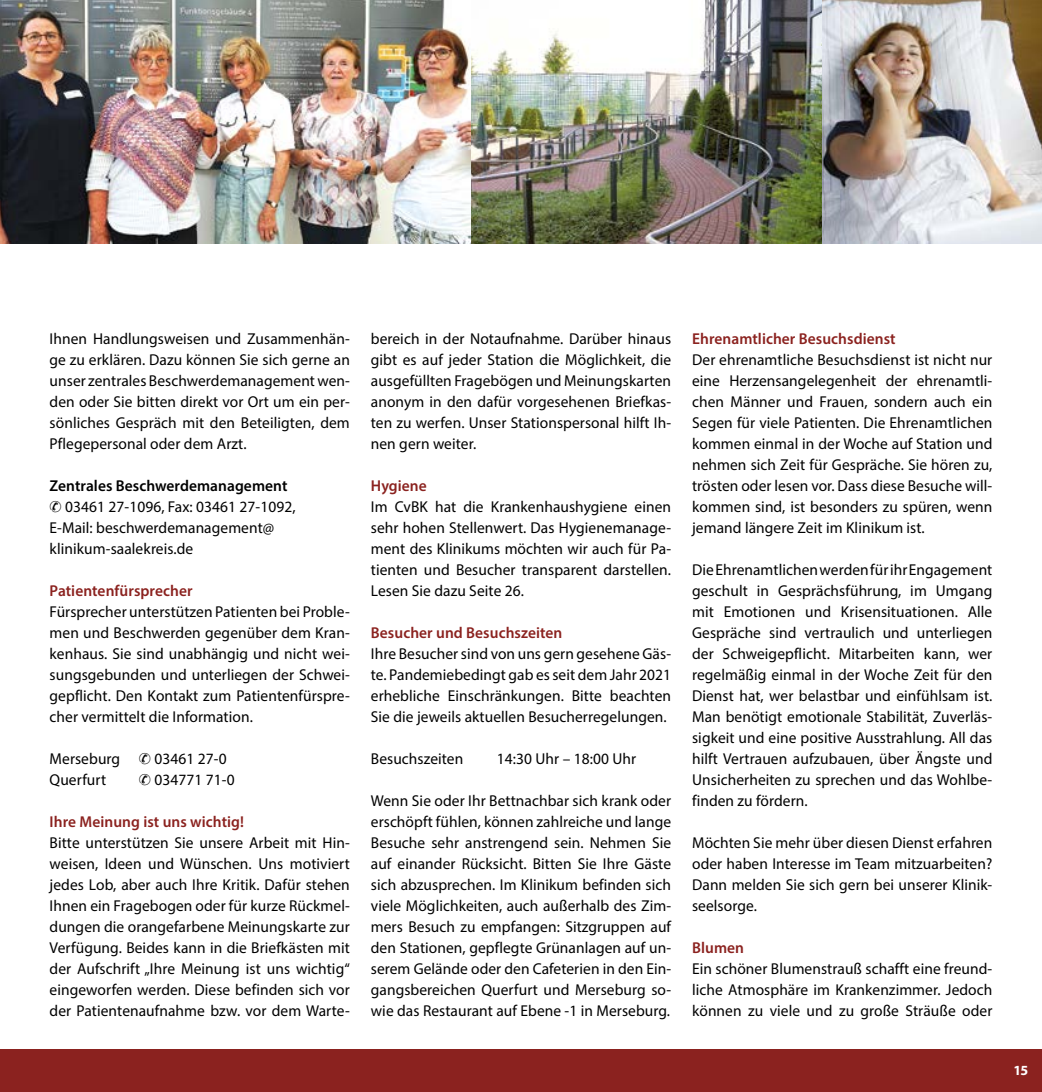
<style>
.page{position:relative;width:1042px;height:1092px;background:#fff}
.page>*{position:absolute;margin:0;border:0;box-sizing:border-box;transform-origin:0 0}
.t1{font:15.75px/21px "Myriad Pro";letter-spacing:.005em;color:#000;text-align:justify}
.t2{font:600 15.75px "Myriad Pro";letter-spacing:.005em;color:#8b221f}
.t3{font:600 15.75px "Myriad Pro";letter-spacing:.005em;color:#000}
.t4{font:700 14px "Myriad Pro";color:#fff}
</style>
<div class="page">
<img style="left:470px;top:0;width:352px;height:243px">
<img style="left:0;top:0;width:470px;height:243px">
<img style="left:822px;top:0;width:220px;height:243px">
<div style="left:0;top:1049px;width:1042px;height:42px;background:#8b221f"></div>
<p class="t1" style="left:50px;top:328px;width:302px">Ihnen Handlungsweisen und Zusammenhän&shy;ge zu erklären. Dazu können Sie sich gerne an unser zentrales Beschwerdemanagement wen&shy;den oder Sie bitten direkt vor Ort um ein per&shy;sönliches Gespräch mit den Beteiligten, dem Pflegepersonal oder dem Arzt.</p>
<p class="t3" style="left:50px;top:475px;width:239px">Zentrales Beschwerdemanagement</p>
<p class="t1" style="left:50px;top:496px;width:247px;text-align:left;text-indent:16px">03461 27-1096, Fax: 03461 27-1092,<br>E-Mail: beschwerdemanagement@ klinikum-saalekreis.de</p>
<p class="t2" style="left:50px;top:580px;width:144px">Patientenfürsprecher</p>
<p class="t1" style="left:50px;top:601px;width:302px">Fürsprecher unterstützen Patienten bei Proble&shy;men und Beschwerden gegenüber dem Kran&shy;kenhaus. Sie sind unabhängig und nicht wei&shy;sungsgebunden und unterliegen der Schwei&shy;gepflicht. Den Kontakt zum Patientenfürspre&shy;cher vermittelt die Information.</p>
<p class="t1" style="left:50px;top:748px;width:72px">Merseburg</p>
<p class="t1" style="left:155px;top:748px;width:74px">03461 27-0</p>
<p class="t1" style="left:50px;top:769px;width:58px">Querfurt</p>
<p class="t1" style="left:155px;top:769px;width:82px">034771 71-0</p>
<p class="t2" style="left:50px;top:811px;width:196px">Ihre Meinung ist uns wichtig!</p>
<p class="t1" style="left:50px;top:832px;width:302px">Bitte unterstützen Sie unsere Arbeit mit Hin&shy;weisen, Ideen und Wünschen. Uns motiviert jedes Lob, aber auch Ihre Kritik. Dafür stehen Ihnen ein Fragebogen oder für kurze Rückmel&shy;dungen die orangefarbene Meinungskarte zur Verfügung. Beides kann in die Briefkästen mit der Aufschrift „Ihre Meinung ist uns wichtig“ eingeworfen werden. Diese befinden sich vor der Patientenaufnahme bzw. vor dem Warte-</p>
<p class="t1" style="left:371px;top:328px;width:302px">bereich in der Notaufnahme. Darüber hinaus gibt es auf jeder Station die Möglichkeit, die ausgefüllten Fragebögen und Meinungskarten anonym in den dafür vorgesehenen Briefkas&shy;ten zu werfen. Unser Stationspersonal hilft Ih&shy;nen gern weiter.</p>
<p class="t2" style="left:371px;top:475px;width:57px">Hygiene</p>
<p class="t1" style="left:371px;top:496px;width:302px">Im CvBK hat die Krankenhaushygiene einen sehr hohen Stellenwert. Das Hygienemanage&shy;ment des Klinikums möchten wir auch für Pa&shy;tienten und Besucher transparent darstellen.<br>Lesen Sie dazu Seite 26.</p>
<p class="t2" style="left:371px;top:622px;width:193px">Besucher und Besuchszeiten</p>
<p class="t1" style="left:371px;top:643px;width:302px">Ihre Besucher sind von uns gern gesehene Gäs&shy;te. Pandemiebedingt gab es seit dem Jahr 2021 erhebliche Einschränkungen. Bitte beachten Sie die jeweils aktuellen Besucherregelungen.</p>
<p class="t1" style="left:371px;top:748px;width:94px">Besuchszeiten</p>
<p class="t1" style="left:497px;top:748px;width:141px">14:30 Uhr – 18:00 Uhr</p>
<p class="t1" style="left:371px;top:790px;width:302px">Wenn Sie oder Ihr Bettnachbar sich krank oder erschöpft fühlen, können zahlreiche und lange Besuche sehr anstrengend sein. Nehmen Sie auf einander Rücksicht. Bitten Sie Ihre Gäste sich abzusprechen. Im Klinikum befinden sich viele Möglichkeiten, auch außerhalb des Zim&shy;mers Besuch zu empfangen: Sitzgruppen auf den Stationen, gepflegte Grünanlagen auf un&shy;serem Gelände oder den Cafeterien in den Ein&shy;gangsbereichen Querfurt und Merseburg so&shy;wie das Restaurant auf Ebene -1 in Merseburg.</p>
<p class="t2" style="left:692px;top:328px;width:205px">Ehrenamtlicher Besuchsdienst</p>
<p class="t1" style="left:692px;top:349px;width:302px">Der ehrenamtliche Besuchsdienst ist nicht nur eine Herzensangelegenheit der ehrenamtli&shy;chen Männer und Frauen, sondern auch ein Segen für viele Patienten. Die Ehrenamtlichen kommen einmal in der Woche auf Station und nehmen sich Zeit für Gespräche. Sie hören zu, trösten oder lesen vor. Dass diese Besuche will&shy;kommen sind, ist besonders zu spüren, wenn jemand längere Zeit im Klinikum ist.</p>
<p class="t1" style="left:692px;top:559px;width:302px">Die Ehrenamtlichen werden für ihr Engagement geschult in Gesprächsführung, im Umgang mit Emotionen und Krisensituationen. Alle Gespräche sind vertraulich und unterliegen der Schweigepflicht. Mitarbeiten kann, wer regelmäßig einmal in der Woche Zeit für den Dienst hat, wer belastbar und einfühlsam ist.<br>Man benötigt emotionale Stabilität, Zuverläs&shy;sigkeit und eine positive Ausstrahlung. All das hilft Vertrauen aufzubauen, über Ängste und Unsicherheiten zu sprechen und das Wohlbe&shy;finden zu fördern.</p>
<p class="t1" style="left:692px;top:832px;width:302px">Möchten Sie mehr über diesen Dienst erfahren oder haben Interesse im Team mitzuarbeiten?<br>Dann melden Sie sich gern bei unserer Klinik&shy;seelsorge.</p>
<p class="t2" style="left:692px;top:937px;width:53px">Blumen</p>
<p class="t1" style="left:692px;top:958px;width:302px">Ein schöner Blumenstrauß schafft eine freund&shy;liche Atmosphäre im Krankenzimmer. Jedoch können zu viele und zu große Sträuße oder</p>
<p class="t4" style="left:1013px;top:1061px;width:16px">15</p>
</div>
